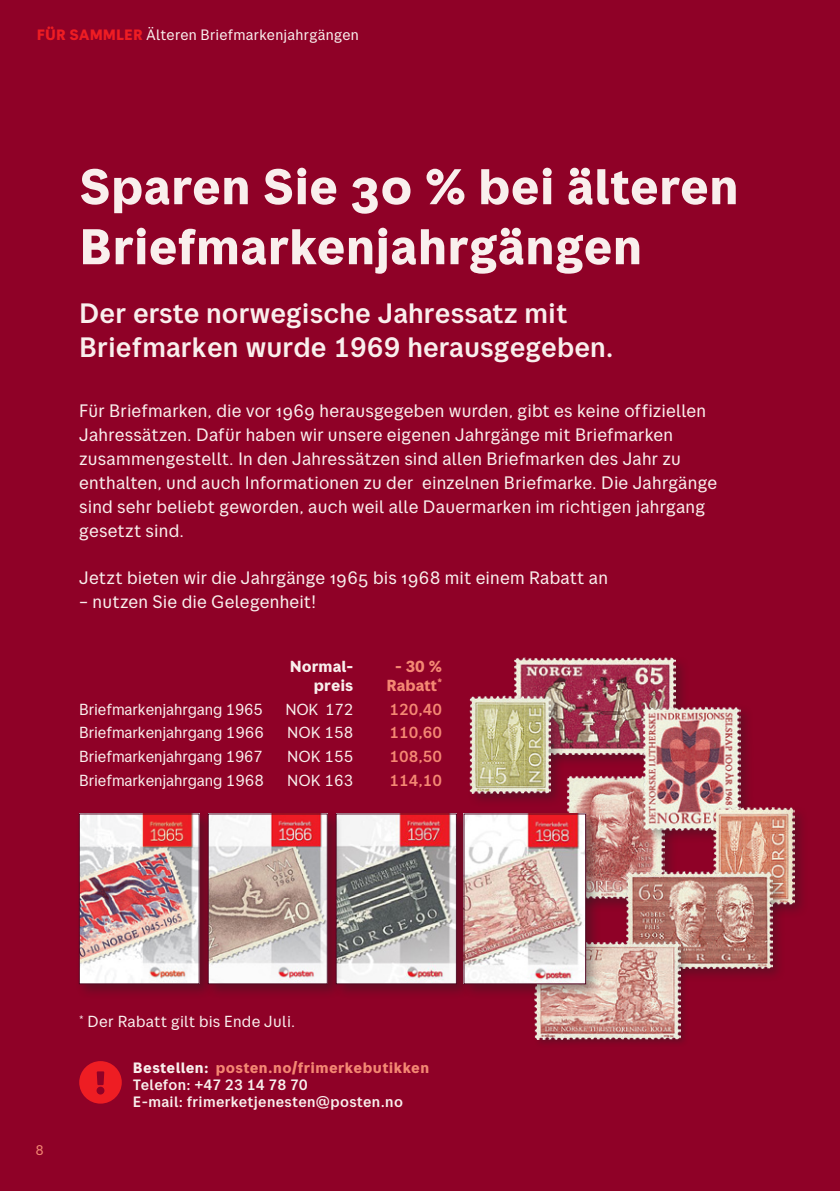
<style>
.page{position:relative;width:840px;height:1191px;background:#fff}
.page>*{position:absolute;margin:0;border:0;box-sizing:border-box;transform-origin:0 0}
.Overskrift__2_hvit{font:700 50px/60px "Posten Sans";color:#f9efed}
.Ingress_1_hvit{font:500 28px/33.6px "Posten Sans";color:#f9efed}
.Brødtekst_Posten_hvi{font:18px/24px "Posten Sans";letter-spacing:.01em;color:#f9efed}
.Tabelltekst{font:16px "Posten Sans";letter-spacing:-.01em;color:#f9efed}
.Bildetekst_venstre_h{font:16px "Posten Sans";letter-spacing:.015em;color:#f9efed}
.Tabelltekst-2{font:500 16px "Posten Sans";color:#f48873}
.Tabelltekst-3{font:700 16px/19.2px "Posten Sans";color:#f9efed;text-align:right}
.Tabelltekst-4{font:700 16px/19.2px "Posten Sans";color:#f48873;text-align:center}
.Link_undertekst{font:500 15px "Posten Sans";letter-spacing:.015em;color:#f9efed}
.kapitteltittel_hvit{font:15px "Posten Sans";letter-spacing:.015em;color:#f9efed}
.Link_overskrift{font:700 15px "Posten Sans";letter-spacing:.02em;color:#f48873}
.t1{font:14px "Posten Sans";color:#f48873}
.s1{font-weight:700;color:#ee1d23}
.s2{color:#f9efed}
</style>
<div class="page">
<div style="left:0;top:0;width:839px;height:1191px;background:#8f0127"></div>
<div style="left:75px;top:810px;width:140px;height:189px;background:#231f20;opacity:.4"></div>
<img style="left:81px;top:816px;width:116px;height:166px">
<div style="left:79px;top:814px;width:120px;height:170px;border:1px solid #510621"></div>
<div style="left:332px;top:810px;width:140px;height:189px;background:#231f20;opacity:.4"></div>
<img style="left:343px;top:816px;width:111px;height:166px">
<div style="left:204px;top:810px;width:139px;height:189px;background:#231f20;opacity:.4"></div>
<img style="left:210px;top:816px;width:115px;height:166px">
<div style="left:511px;top:654px;width:179px;height:115px;background:#231f20;opacity:.4"></div>
<img style="left:514px;top:657px;width:161px;height:97px">
<div style="left:467px;top:693px;width:98px;height:115px;background:#231f20;opacity:.4"></div>
<img style="left:469px;top:695px;width:81px;height:98px">
<div style="left:564px;top:773px;width:114px;height:140px;background:#231f20;opacity:.4"></div>
<img style="left:565px;top:775px;width:99px;height:123px">
<div style="left:640px;top:703px;width:114px;height:141px;background:#231f20;opacity:.4"></div>
<img style="left:642px;top:706px;width:98px;height:124px">
<div style="left:710px;top:804px;width:99px;height:115px;background:#231f20;opacity:.4"></div>
<img style="left:712px;top:807px;width:82px;height:97px">
<div style="left:623px;top:868px;width:163px;height:114px;background:#231f20;opacity:.4"></div>
<img style="left:626px;top:871px;width:146px;height:97px">
<div style="left:532px;top:940px;width:158px;height:109px;background:#231f20;opacity:.4"></div>
<img style="left:534px;top:942px;width:146px;height:97px">
<div style="left:460px;top:810px;width:141px;height:189px;background:#231f20;opacity:.4"></div>
<img style="left:465px;top:816px;width:118px;height:166px">
<svg style="left:79px;top:1061px;width:43px;height:42px"></svg>
<p class="kapitteltittel_hvit" style="left:37px;top:26px;width:323px"><span class="s1">FÜR SAMMLER</span> Älteren Briefmarkenjahrgängen</p>
<p class="Overskrift__2_hvit" style="left:79px;top:156px;width:660px">Sparen Sie 30 % bei älteren<br>Briefmarkenjahrgängen</p>
<p class="Ingress_1_hvit" style="left:79px;top:296px;width:535px">Der erste norwegische Jahressatz mit<br>Briefmarken wurde 1969 herausgegeben.</p>
<p class="Brødtekst_Posten_hvi" style="left:79px;top:398px;width:639px">Für Briefmarken, die vor 1969 herausgegeben wurden, gibt es keine offiziellen Jahressätzen. Dafür haben wir unsere eigenen Jahrgänge mit Briefmarken zusammengestellt. In den Jahressätzen sind allen Briefmarken des Jahr zu enthalten, und auch Informationen zu der einzelnen Briefmarke. Die Jahrgänge sind sehr beliebt geworden, auch weil alle Dauermarken im richtigen jahrgang gesetzt sind.</p>
<p class="Brødtekst_Posten_hvi" style="left:79px;top:566px;width:530px">Jetzt bieten wir die Jahrgänge 1965 bis 1968 mit einem Rabatt an</p>
<p class="Brødtekst_Posten_hvi" style="left:79px;top:589px;width:238px">– nutzen Sie die Gelegenheit!</p>
<p class="Tabelltekst-3" style="left:289px;top:656px;width:65px">Normal&shy;preis</p>
<p class="Tabelltekst-4" style="left:386px;top:656px;width:57px">- 30 %<br>Rabatt<sup>*</sup></p>
<p class="Tabelltekst" style="left:79px;top:699px;width:185px">Briefmarkenjahrgang 1965</p>
<p class="Tabelltekst" style="left:285px;top:699px;width:69px">NOK 172</p>
<p class="Tabelltekst-2" style="left:389px;top:699px;width:54px">120,40</p>
<p class="Tabelltekst" style="left:79px;top:723px;width:186px">Briefmarkenjahrgang 1966</p>
<p class="Tabelltekst" style="left:287px;top:723px;width:68px">NOK 158</p>
<p class="Tabelltekst-2" style="left:389px;top:723px;width:54px">110,60</p>
<p class="Tabelltekst" style="left:79px;top:747px;width:185px">Briefmarkenjahrgang 1967</p>
<p class="Tabelltekst" style="left:287px;top:747px;width:68px">NOK 155</p>
<p class="Tabelltekst-2" style="left:389px;top:747px;width:54px">108,50</p>
<p class="Tabelltekst" style="left:79px;top:771px;width:186px">Briefmarkenjahrgang 1968</p>
<p class="Tabelltekst" style="left:287px;top:771px;width:68px">NOK 163</p>
<p class="Tabelltekst-2" style="left:389px;top:771px;width:54px">114,10</p>
<p class="t1" style="left:36px;top:1142px;width:10px">8</p>
<p class="Bildetekst_venstre_h" style="left:79px;top:1011px;width:217px"><sup>*</sup> Der Rabatt gilt bis Ende Juli.</p>
<p class="Link_overskrift" style="left:133px;top:1058px;width:297px"><span class="s2">Bestellen:</span> posten.no/frimerkebutikken</p>
<p class="Link_undertekst" style="left:133px;top:1075px;width:176px">Telefon: +47 23 14 78 70</p>
<p class="Link_undertekst" style="left:133px;top:1092px;width:271px">E-mail: frimerketjenesten@posten.no</p>
</div>
